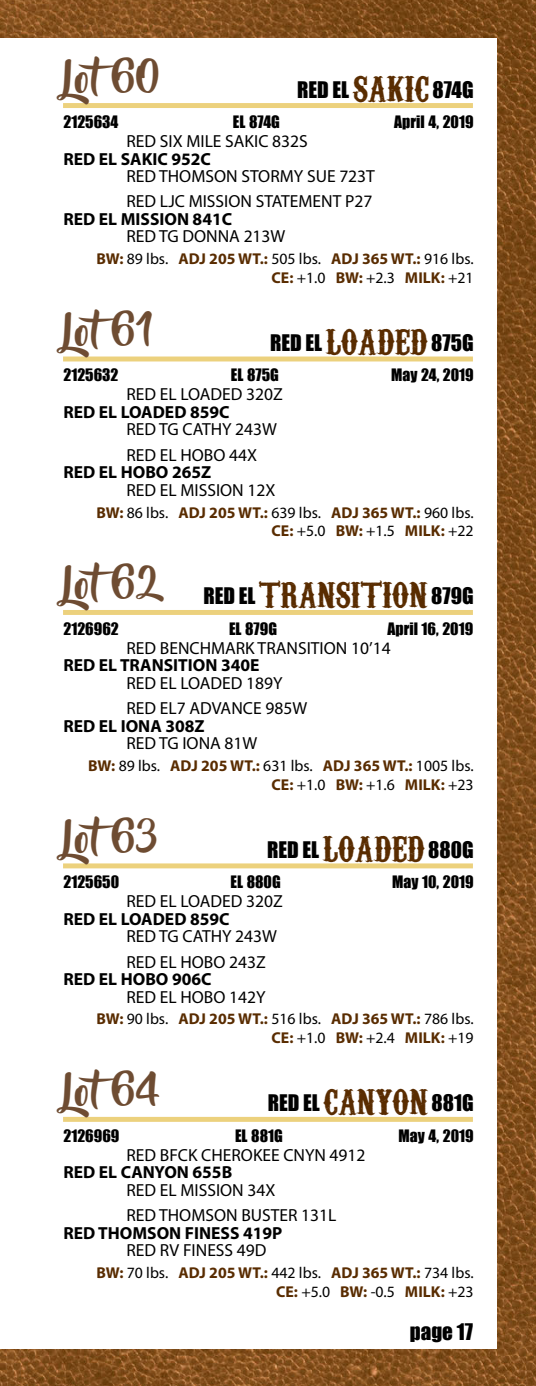
<style>
.page{position:relative;width:536px;height:1386px;background:#fff}
.page>*{position:absolute;margin:0;border:0;box-sizing:border-box;transform-origin:0 0}
.t1{font:39.38px "Beyond The Mountains";letter-spacing:-.015em;color:#6e4c32}
.t2{font:35px "Carnivalee Freakshow";color:#592c00}
.t3{font:21px "Impact";color:#000}
.t4{font:17.5px/25.4px "Myriad Pro";color:#000}
.t5{font:700 17.5px "Myriad Pro";color:#000}
.t6{font:700 15.75px/18.9px "Myriad Pro";color:#592c00;text-align:right}
.t7{font:15.75px "Impact";color:#000}
.s1{font-family:"Carnivalee Freakshow";font-size:35px;color:#592c00}
.s2{font-weight:400;color:#000}
.s3{font-family:"Beyond The Mountains";font-size:39.38px;color:#6e4c32}
.s4{font-family:"Impact";font-size:21px;color:#000}
</style>
<div class="page">
<img style="left:0;top:0;width:536px;height:1386px">
<div style="left:0;top:39px;width:496px;height:1310px;background:#fff"></div>
<div style="left:63px;top:103px;width:409px;height:5px;background:#ecd17d"></div>
<hr style="left:63px;top:357px;width:409px;height:4px;background:#ecd17d">
<div style="left:63px;top:610px;width:409px;height:5px;background:#ecd17d"></div>
<div style="left:63px;top:863px;width:409px;height:5px;background:#ecd17d"></div>
<div style="left:63px;top:1117px;width:409px;height:5px;background:#ecd17d"></div>
<h1 class="t1" style="left:63px;top:56px;width:100px">Lot60</h1>
<p class="t3" style="left:297px;top:73px;width:178px">RED EL <span class="s1">SAKIC</span> 874G</p>
<p class="t7" style="left:63px;top:110px;width:57px">2125634</p>
<p class="t7" style="left:233px;top:110px;width:49px">EL 874G</p>
<p class="t7" style="left:394px;top:110px;width:81px">April 4, 2019</p>
<p class="t4" style="left:126px;top:128px;width:183px">RED SIX MILE SAKIC 832S</p>
<p class="t5" style="left:63px;top:147px;width:149px">RED EL SAKIC 952C</p>
<p class="t4" style="left:126px;top:163px;width:250px">RED THOMSON STORMY SUE 723T<br>RED LJC MISSION STATEMENT P27</p>
<p class="t5" style="left:63px;top:208px;width:170px">RED EL MISSION 841C</p>
<p class="t4" style="left:126px;top:224px;width:160px">RED TG DONNA 213W</p>
<p class="t6" style="left:96px;top:249px;width:378px">BW: <span class="s2">89 lbs.</span> ADJ 205 WT.: <span class="s2">505 lbs.</span> ADJ 365 WT.: <span class="s2">916 lbs.<br></span>CE: <span class="s2">+1.0</span> BW: <span class="s2">+2.3</span> MILK: <span class="s2">+21</span></p>
<h1 class="t1" style="left:63px;top:309px;width:92px">Lot61</h1>
<p class="t3" style="left:270px;top:326px;width:205px">RED EL <span class="s1">LOADED</span> 875G</p>
<p class="t7" style="left:63px;top:363px;width:57px">2125632</p>
<p class="t7" style="left:231px;top:363px;width:49px">EL 875G</p>
<p class="t7" style="left:391px;top:363px;width:84px">May 24, 2019</p>
<p class="t4" style="left:126px;top:382px;width:158px">RED EL LOADED 320Z</p>
<p class="t5" style="left:63px;top:401px;width:168px">RED EL LOADED 859C</p>
<p class="t4" style="left:126px;top:417px;width:152px">RED TG CATHY 243W<br>RED EL HOBO 44X</p>
<p class="t5" style="left:63px;top:461px;width:149px">RED EL HOBO 265Z</p>
<p class="t4" style="left:126px;top:477px;width:150px">RED EL MISSION 12X</p>
<p class="t6" style="left:96px;top:502px;width:378px">BW: <span class="s2">86 lbs.</span> ADJ 205 WT.: <span class="s2">639 lbs.</span> ADJ 365 WT.: <span class="s2">960 lbs.<br></span>CE: <span class="s2">+5.0</span> BW: <span class="s2">+1.5</span> MILK: <span class="s2">+22</span></p>
<h2 class="t2" style="left:63px;top:573px;width:412px"><span class="s3">Lot62</span> <span class="s4">RED EL</span> TRANSITION <span class="s4">879G</span></h2>
<p class="t7" style="left:63px;top:616px;width:57px">2126962</p>
<p class="t7" style="left:229px;top:616px;width:49px">EL 879G</p>
<p class="t7" style="left:387px;top:616px;width:87px">April 16, 2019</p>
<p class="t4" style="left:126px;top:635px;width:265px">RED BENCHMARK TRANSITION 10’14</p>
<p class="t5" style="left:63px;top:654px;width:197px">RED EL TRANSITION 340E</p>
<p class="t4" style="left:126px;top:670px;width:182px">RED EL LOADED 189Y<br>RED EL7 ADVANCE 985W</p>
<p class="t5" style="left:63px;top:715px;width:143px">RED EL IONA 308Z</p>
<p class="t4" style="left:126px;top:730px;width:132px">RED TG IONA 81W</p>
<p class="t6" style="left:88px;top:756px;width:387px">BW: <span class="s2">89 lbs.</span> ADJ 205 WT.: <span class="s2">631 lbs.</span> ADJ 365 WT.: <span class="s2">1005 lbs.<br></span>CE: <span class="s2">+1.0</span> BW: <span class="s2">+1.6</span> MILK: <span class="s2">+23</span></p>
<h1 class="t1" style="left:63px;top:816px;width:97px">Lot63</h1>
<p class="t3" style="left:267px;top:833px;width:208px">RED EL <span class="s1">LOADED</span> 880G</p>
<p class="t7" style="left:63px;top:870px;width:57px">2125650</p>
<p class="t7" style="left:230px;top:870px;width:52px">EL 880G</p>
<p class="t7" style="left:392px;top:870px;width:83px">May 10, 2019</p>
<p class="t4" style="left:126px;top:889px;width:158px">RED EL LOADED 320Z</p>
<p class="t5" style="left:63px;top:908px;width:168px">RED EL LOADED 859C</p>
<p class="t4" style="left:126px;top:924px;width:152px">RED TG CATHY 243W<br>RED EL HOBO 243Z</p>
<p class="t5" style="left:63px;top:968px;width:150px">RED EL HOBO 906C</p>
<p class="t4" style="left:126px;top:984px;width:141px">RED EL HOBO 142Y</p>
<p class="t6" style="left:96px;top:1009px;width:378px">BW: <span class="s2">90 lbs.</span> ADJ 205 WT.: <span class="s2">516 lbs.</span> ADJ 365 WT.: <span class="s2">786 lbs.<br></span>CE: <span class="s2">+1.0</span> BW: <span class="s2">+2.4</span> MILK: <span class="s2">+19</span></p>
<h1 class="t1" style="left:63px;top:1070px;width:98px">Lot64</h1>
<p class="t3" style="left:268px;top:1087px;width:207px">RED EL <span class="s1">CANYON</span> 881G</p>
<p class="t7" style="left:63px;top:1123px;width:57px">2126969</p>
<p class="t7" style="left:235px;top:1123px;width:49px">EL 881G</p>
<p class="t7" style="left:398px;top:1123px;width:77px">May 4, 2019</p>
<p class="t4" style="left:126px;top:1142px;width:240px">RED BFCK CHEROKEE CNYN 4912</p>
<p class="t5" style="left:63px;top:1161px;width:170px">RED EL CANYON 655B</p>
<p class="t4" style="left:126px;top:1177px;width:211px">RED EL MISSION 34X<br>RED THOMSON BUSTER 131L</p>
<p class="t5" style="left:63px;top:1221px;width:220px">RED THOMSON FINESS 419P</p>
<p class="t4" style="left:126px;top:1237px;width:141px">RED RV FINESS 49D</p>
<p class="t6" style="left:96px;top:1263px;width:378px">BW: <span class="s2">70 lbs.</span> ADJ 205 WT.: <span class="s2">442 lbs.</span> ADJ 365 WT.: <span class="s2">734 lbs.<br></span>CE: <span class="s2">+5.0</span> BW: <span class="s2">-0.5</span> MILK: <span class="s2">+23</span></p>
<p class="t3" style="left:409px;top:1315px;width:65px">page 17</p>
</div>
